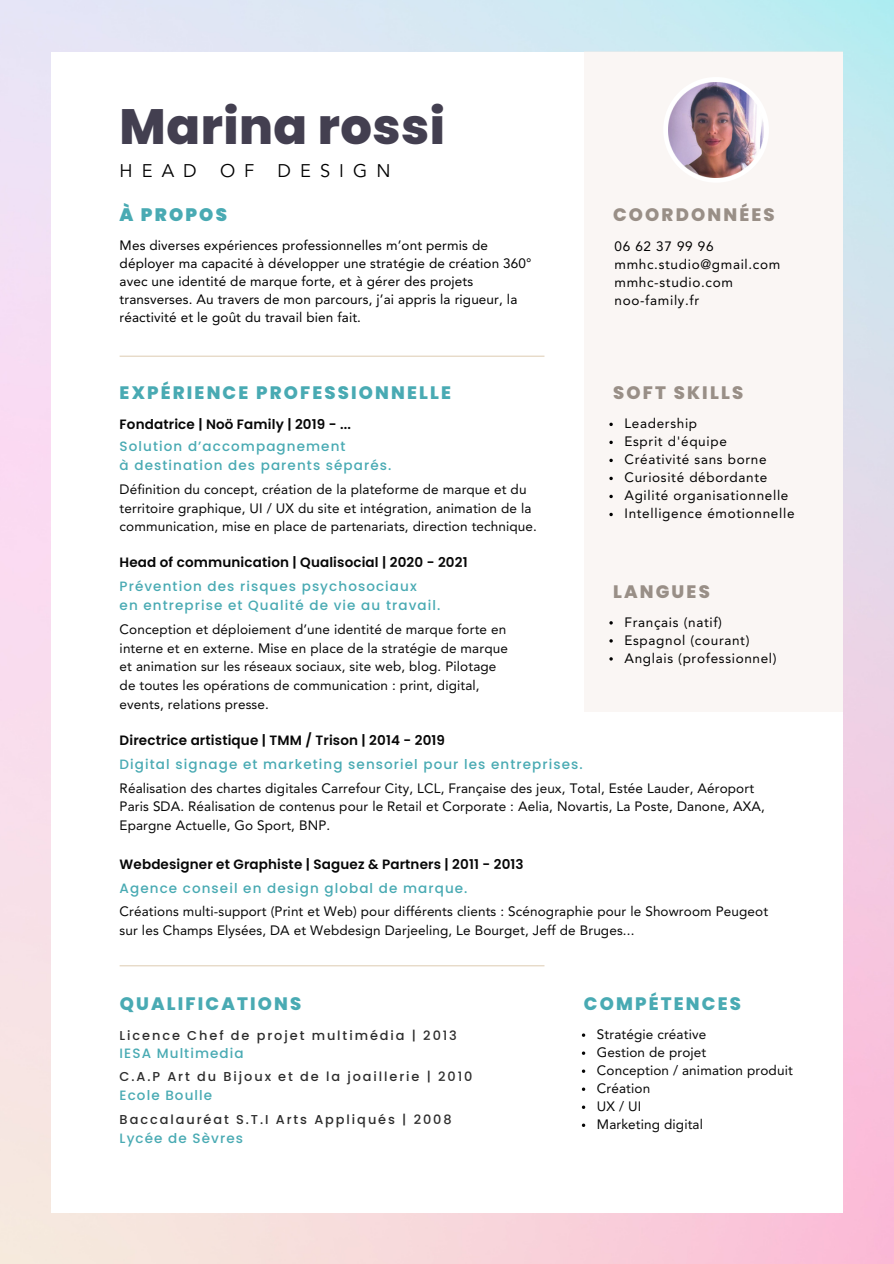
<style>
.page{position:relative;width:894px;height:1264px;background:#fff}
.page>*{position:absolute;margin:0;border:0;box-sizing:border-box;transform-origin:0 0}
.t1{font:800 49.5px "Poppins";letter-spacing:.01em;color:#433f50}
.t2{font:18.15px "Avenir LT Std";letter-spacing:.5em;color:#000}
.t3{font:800 18px "Poppins";letter-spacing:.12em;color:#49aab3}
.t4{font:800 18px "Poppins";letter-spacing:.12em;color:#998f87}
.t5{font:900 18px "Poppins";letter-spacing:.12em;color:#49aab3}
.t6{font:13.5px/18.8px "Avenir LT Std";letter-spacing:.01em;color:#070707}
.t7{font:500 13.5px/18.8px "Poppins";letter-spacing:.08em;color:#49aab3}
.t8{font:13.5px/18px "Avenir LT Std";letter-spacing:.01em;color:#000}
.t9{font:13.5px/18px "Avenir LT Std";letter-spacing:.05em;color:#000}
.t10{font:600 13.5px "Poppins";letter-spacing:.01em;color:#070707}
.t11{font:500 12.9px "Poppins";letter-spacing:.15em;color:#2d2d2d}
</style>
<div class="page">
<div style="left:583px;top:52px;width:258px;height:660px;background:#faf6f4"></div>
<div style="left:663px;top:77px;width:105px;height:106px;background:#fff;border-radius:50%"></div>
<img style="left:668px;top:83px;width:95px;height:94px">
<hr style="left:120px;top:355px;width:424px;height:2px;background:#e1d1ba">
<hr style="left:120px;top:965px;width:424px;height:1px;background:#e1d1ba">
<h1 class="t1" style="left:120px;top:91px;width:327px">Marina rossi</h1>
<h2 class="t2" style="left:120px;top:163px;width:79px">HEAD</h2>
<h2 class="t2" style="left:220px;top:163px;width:36px">O F</h2>
<h2 class="t2" style="left:277px;top:163px;width:114px">DESIGN</h2>
<h3 class="t5" style="left:120px;top:202px;width:109px">À PROPOS</h3>
<p class="t8" style="left:120px;top:237px;width:413px">Mes diverses expériences professionnelles m’ont permis de déployer ma capacité à développer une stratégie de création 360° avec une identité de marque forte, et à gérer des projets transverses. Au travers de mon parcours, j’ai appris la rigueur, la réactivité et le goût du travail bien fait.</p>
<h3 class="t3" style="left:120px;top:380px;width:333px">EXPÉRIENCE PROFESSIONNELLE</h3>
<p class="t10" style="left:120px;top:414px;width:233px">Fondatrice | Noö Family | 2019 - ...</p>
<p class="t7" style="left:120px;top:437px;width:273px">Solution d’accompagnement<br>à destination des parents séparés.</p>
<p class="t6" style="left:120px;top:481px;width:419px">Définition du concept, création de la plateforme de marque et du territoire graphique, UI / UX du site et intégration, animation de la communication, mise en place de partenariats, direction technique.</p>
<p class="t10" style="left:120px;top:552px;width:349px">Head of communication | Qualisocial | 2020 - 2021</p>
<p class="t7" style="left:120px;top:577px;width:322px">Prévention des risques psychosociaux<br>en entreprise et Qualité de vie au travail.</p>
<p class="t6" style="left:120px;top:621px;width:389px">Conception et déploiement d’une identité de marque forte en interne et en externe. Mise en place de la stratégie de marque et animation sur les réseaux sociaux, site web, blog. Pilotage de toutes les opérations de communication : print, digital, events, relations presse.</p>
<p class="t10" style="left:120px;top:730px;width:327px">Directrice artistique | TMM / Trison | 2014 - 2019</p>
<h3 class="t4" style="left:613px;top:202px;width:163px">COORDONNÉES</h3>
<p class="t9" style="left:614px;top:238px;width:167px">06 62 37 99 96 mmhc.studio@gmail.com mmhc-studio.com noo-family.fr</p>
<h3 class="t4" style="left:613px;top:380px;width:132px">SOFT SKILLS</h3>
<p class="t9" style="left:624px;top:416px;width:171px">Leadership<br>Esprit d'équipe<br>Créativité sans borne<br>Curiosité débordante<br>Agilité organisationnelle<br>Intelligence émotionnelle</p>
<h3 class="t4" style="left:613px;top:578px;width:98px">LANGUES</h3>
<p class="t9" style="left:624px;top:614px;width:154px">Français (natif)<br>Espagnol (courant)<br>Anglais (professionnel)</p>
<p class="t7" style="left:120px;top:754px;width:464px">Digital signage et marketing sensoriel pour les entreprises.</p>
<p class="t6" style="left:120px;top:779px;width:646px">Réalisation des chartes digitales Carrefour City, LCL, Française des jeux, Total, Estée Lauder, Aéroport<br>Paris SDA. Réalisation de contenus pour le Retail et Corporate : Aelia, Novartis, La Poste, Danone, AXA,<br>Epargne Actuelle, Go Sport, BNP.</p>
<p class="t10" style="left:120px;top:854px;width:405px">Webdesigner et Graphiste | Saguez &amp; Partners | 2011 - 2013</p>
<p class="t7" style="left:120px;top:878px;width:349px">Agence conseil en design global de marque.</p>
<p class="t6" style="left:120px;top:903px;width:650px">Créations multi-support (Print et Web) pour différents clients : Scénographie pour le Showroom Peugeot sur les Champs Elysées, DA et Webdesign Darjeeling, Le Bourget, Jeff de Bruges...</p>
<h3 class="t3" style="left:120px;top:990px;width:183px">QUALIFICATIONS</h3>
<p class="t11" style="left:120px;top:1026px;width:339px">Licence Chef de projet multimédia | 2013</p>
<p class="t7" style="left:120px;top:1044px;width:125px">IESA Multimedia</p>
<p class="t11" style="left:120px;top:1067px;width:354px">C.A.P Art du Bijoux et de la joaillerie | 2010</p>
<p class="t7" style="left:120px;top:1086px;width:94px">Ecole Boulle</p>
<p class="t11" style="left:120px;top:1110px;width:333px">Baccalauréat S.T.I Arts Appliqués | 2008</p>
<p class="t7" style="left:120px;top:1128px;width:125px">Lycée de Sèvres</p>
<h3 class="t3" style="left:583px;top:990px;width:158px">COMPÉTENCES</h3>
<p class="t6" style="left:596px;top:1026px;width:197px;line-height:18px">Stratégie créative<br>Gestion de projet<br>Conception / animation produit<br>Création<br>UX / UI<br>Marketing digital</p>
</div>
